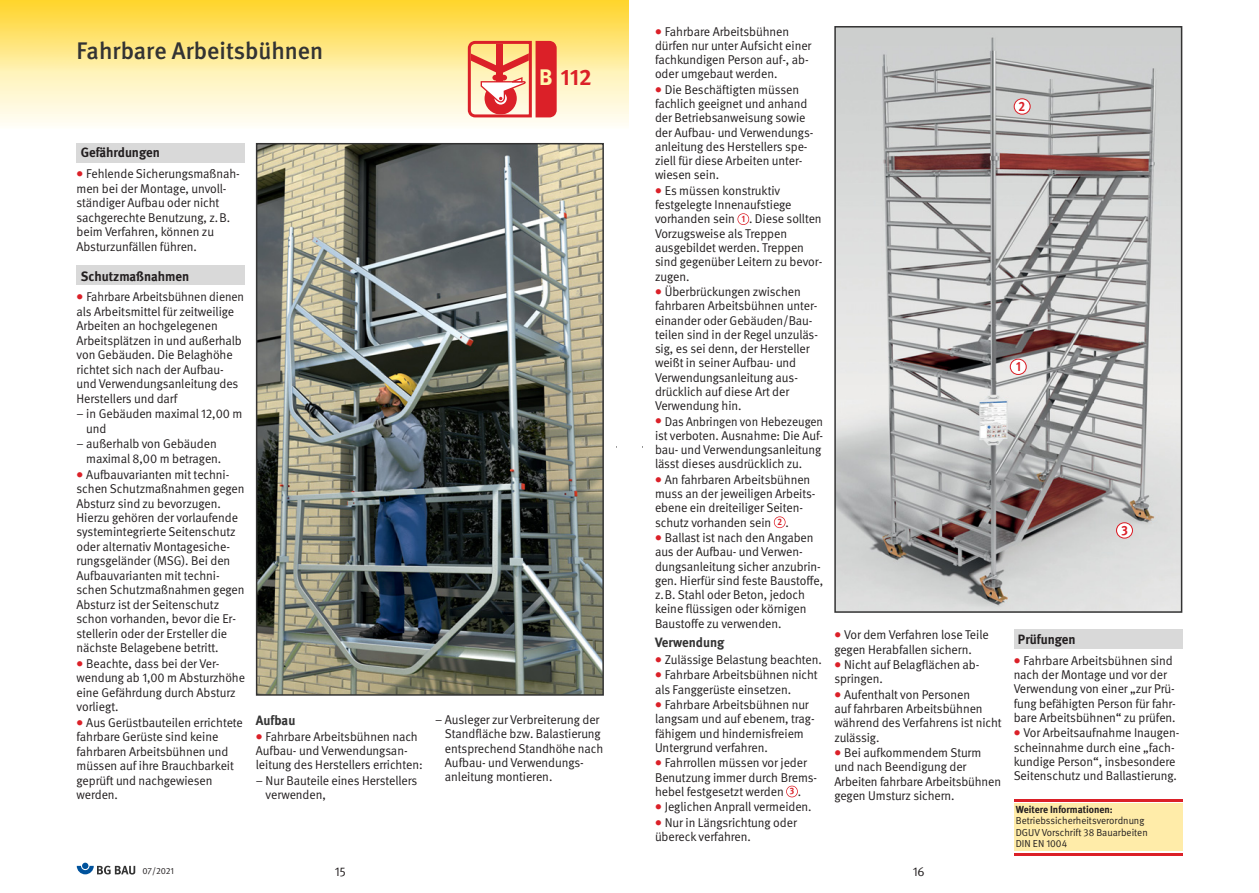
<style>
.page{position:relative;width:1259px;height:893px;background:#fff}
.page>*{position:absolute;margin:0;border:0;box-sizing:border-box;transform-origin:0 0}
.t1{font:500 24px "DGUV Meta";color:#333}
.t2{font:700 22.5px "DGUV Meta";color:#db2028}
.t3{font:700 13.5px "DGUV Meta";color:#231f20}
.t4{font:700 13.5px "DGUV Meta";color:#333}
.t5{font:700 13.5px "DGUV Meta";color:#db2028;scale:.9 1}
.t6{font:12.75px/14.2px "DGUV Meta";letter-spacing:-.005em;color:#231f20}
.t7{font:12.75px/14.4px "DGUV Meta";letter-spacing:-.005em;color:#231f20;scale:.94 1}
.t8{font:10.2px/11.2px "DGUV Meta";color:#231f20}
.t9{font:700 10.2px "DGUV Meta";color:#231f20}
.t10{font:700 9.3px "DGUV Meta";color:#db2028;scale:.9 1}
.t11{font:9px "DGUV Meta";letter-spacing:-.005em;color:#231f20}
.s1{color:#fff9ae}
</style>
<div class="page">
<div style="left:1013px;top:803px;width:169px;height:48px;background:#ffeca9"></div>
<hr style="left:1013px;top:799px;width:169px;height:2px;background:#db2028">
<hr style="left:1013px;top:853px;width:169px;height:2px;background:#db2028">
<div style="left:1013px;top:630px;width:169px;height:19px;background:#d9d9d9"></div>
<svg style="left:774px;top:516px;width:11px;height:12px"></svg>
<div style="left:774px;top:517px;width:11px;height:10px;background:#fff;border-radius:50%"></div>
<svg style="left:737px;top:213px;width:12px;height:12px"></svg>
<div style="left:738px;top:214px;width:10px;height:10px;background:#fff;border-radius:50%"></div>
<div style="left:786px;top:786px;width:12px;height:11px;background:#e2555b;border-radius:50%"></div>
<div style="left:787px;top:786px;width:10px;height:11px;background:#fff;border-radius:50%"></div>
<img style="left:837px;top:29px;width:342px;height:581px">
<div style="left:834px;top:26px;width:348px;height:587px;border:2px solid #333"></div>
<svg style="left:1013px;top:98px;width:17px;height:17px"></svg>
<div style="left:1014px;top:99px;width:15px;height:15px;background:#fff;border-radius:50%"></div>
<svg style="left:1009px;top:359px;width:17px;height:16px"></svg>
<div style="left:1011px;top:360px;width:14px;height:14px;background:#fff;border-radius:50%"></div>
<svg style="left:1116px;top:522px;width:17px;height:17px"></svg>
<div style="left:1117px;top:523px;width:15px;height:15px;background:#fff;border-radius:50%"></div>
<svg style="left:0;top:73px;width:629px;height:52px;background:#fef7d7"></svg>
<img style="left:0;top:0;width:629px;height:73px">
<div style="left:77px;top:143px;width:168px;height:19px;background:#d9d9d9"></div>
<div style="left:77px;top:265px;width:168px;height:19px;background:#d9d9d9"></div>
<img style="left:259px;top:146px;width:342px;height:547px">
<div style="left:256px;top:143px;width:348px;height:553px;border:2px solid #333"></div>
<svg style="left:468px;top:41px;width:59px;height:76px;background:#f09e83"></svg>
<svg style="left:535px;top:41px;width:22px;height:76px;background:#dc2a2f"></svg>
<svg style="left:77px;top:863px;width:58px;height:11px"></svg>
<h1 class="t1" style="left:77px;top:41px;width:248px">Fahrbare Arbeitsbühnen</h1>
<h2 class="t2" style="left:539px;top:68px;width:54px"><span class="s1">B</span> 112</h2>
<p class="t3" style="left:81px;top:147px;width:81px">Gefährdungen</p>
<p class="t6" style="left:77px;top:168px;width:165px;text-indent:10px">Fehlende Sicherungsmaßnah&shy;men bei der Montage, unvoll&shy;ständiger Aufbau oder nicht sachgerechte Benutzung, z.B. beim Verfahren, können zu<br>Absturzunfällen führen.</p>
<p class="t3" style="left:81px;top:270px;width:110px">Schutzmaßnahmen</p>
<p class="t7" style="left:77px;top:291px;width:180px;text-indent:10px">Fahrbare Arbeitsbühnen dienen als Arbeitsmittel für zeitweilige<br>Arbeiten an hochgelegenen<br>Arbeitsplätzen in und außerhalb von Gebäuden. Die Belaghöhe richtet sich nach der Aufbau&shy;und Verwendungsanleitung des<br>Herstellers und darf</p>
<p class="t6" style="left:86px;top:408px;width:158px;text-indent:-10px">– in Gebäuden maximal 12,00 m und</p>
<p class="t6" style="left:86px;top:438px;width:137px;text-indent:-10px">– außerhalb von Gebäuden maximal 8,00 m betragen.</p>
<p class="t6" style="left:77px;top:468px;width:170px;text-indent:10px">Aufbauvarianten mit techni&shy;schen Schutzmaßnahmen gegen<br>Absturz sind zu bevorzugen.<br>Hierzu gehören der vorlaufende systemintegrierte Seitenschutz oder alternativ Montagesiche&shy;rungsgeländer (MSG). Bei den<br>Aufbauvarianten mit techni&shy;schen Schutzmaßnahmen gegen<br>Absturz ist der Seitenschutz schon vorhanden, bevor die Er&shy;stellerin oder der Ersteller die nächste Belagebene betritt.</p>
<p class="t6" style="left:77px;top:657px;width:170px;text-indent:10px">Beachte, dass bei der Ver - wendung ab 1,00 m Absturzhöhe eine Gefährdung durch Absturz vorliegt.</p>
<p class="t6" style="left:77px;top:716px;width:168px;text-indent:10px">Aus Gerüstbauteilen errichtete fahrbare Gerüste sind keine fahrbaren Arbeitsbühnen und müssen auf ihre Brauchbarkeit geprüft und nachgewiesen werden.</p>
<p class="t4" style="left:256px;top:715px;width:41px">Aufbau</p>
<p class="t6" style="left:256px;top:730px;width:168px;text-indent:10px">Fahrbare Arbeitsbühnen nach<br>Aufbau- und Verwendungsan - leitung des Herstellers errichten:</p>
<p class="t6" style="left:266px;top:774px;width:153px;text-indent:-10px">– Nur Bauteile eines Herstellers verwenden,</p>
<p class="t6" style="left:445px;top:713px;width:160px;text-indent:-10px">– Ausleger zur Verbreiterung der<br>Standfläche bzw. Balastierung entsprechend Standhöhe nach<br>Aufbau- und Verwendungs - anleitung montieren.</p>
<p class="t6" style="left:655px;top:25px;width:158px;text-indent:10px">Fahrbare Arbeitsbühnen dürfen nur unter Aufsicht einer fachkundigen Person auf-, ab&shy;oder umgebaut werden.</p>
<p class="t6" style="left:655px;top:83px;width:160px;text-indent:10px">Die Beschäftigten müssen fachlich geeignet und anhand der Betriebsanweisung sowie der Aufbau- und Verwendungs&shy;anleitung des Herstellers spe&shy;ziell für diese Arbeiten unter - wiesen sein.</p>
<p class="t6" style="left:655px;top:184px;width:169px;text-indent:10px">Es müssen konstruktiv<br>fest gelegte Innenaufstiege<br>vor handen sein . Diese sollten<br>Vorzugsweise als Treppen ausgebildet werden. Treppen sind gegenüber Leitern zu bevor&shy;zugen.</p>
<p class="t6" style="left:655px;top:285px;width:164px;text-indent:10px">Überbrückungen zwischen fahrbaren Arbeitsbühnen unter&shy;einander oder Gebäuden/Bau&shy;teilen sind in der Regel unzuläs&shy;sig, es sei denn, der Hersteller weißt in seiner Aufbau- und<br>Verwendungsanleitung aus&shy;drücklich auf diese Art der<br>Verwendung hin.</p>
<p class="t7" style="left:655px;top:415px;width:180px;text-indent:10px">Das Anbringen von Hebezeugen ist verboten. Ausnahme: Die Auf&shy;bau- und Verwendungsanleitung lässt dieses ausdrücklich zu.</p>
<p class="t6" style="left:655px;top:473px;width:162px;text-indent:10px">An fahrbaren Arbeitsbühnen muss an der jeweiligen Arbeits&shy;ebene ein dreiteiliger Seiten&shy;schutz vorhanden sein .</p>
<p class="t6" style="left:655px;top:532px;width:170px;text-indent:10px">Ballast ist nach den Angaben aus der Aufbau- und Verwen&shy;dungsanleitung sicher anzubrin&shy;gen. Hierfür sind feste Baustoffe, z.B. Stahl oder Beton, jedoch keine flüssigen oder körnigen<br>Baustoffe zu verwenden.</p>
<p class="t4" style="left:655px;top:637px;width:71px">Verwendung</p>
<p class="t6" style="left:665px;top:653px;width:159px;line-height:15.5px">Zulässige Belastung beachten.<br>Fahrbare Arbeitsbühnen nicht</p>
<p class="t6" style="left:665px;top:682px;width:146px;line-height:15.6px;text-indent:-10px">als Fanggerüste einsetzen.<br>Fahrbare Arbeitsbühnen nur</p>
<p class="t6" style="left:655px;top:713px;width:161px">langsam und auf ebenem, trag&shy;fähigem und hindernisfreiem<br>Untergrund verfahren.</p>
<p class="t6" style="left:655px;top:757px;width:164px;text-indent:10px">Fahrrollen müssen vor jeder<br>Benutzung immer durch Brems&shy;hebel fest gesetzt werden .</p>
<p class="t6" style="left:665px;top:800px;width:148px;line-height:15.5px">Jeglichen Anprall vermeiden.<br>Nur in Längsrichtung oder</p>
<p class="t6" style="left:655px;top:831px;width:97px">übereck verfahren.</p>
<p class="t10" style="left:742px;top:215px;width:5px">1</p>
<p class="t10" style="left:777px;top:518px;width:7px">2</p>
<p class="t10" style="left:790px;top:787px;width:6px">3</p>
<p class="t6" style="left:834px;top:629px;width:156px;text-indent:10px">Vor dem Verfahren lose Teile gegen Herabfallen sichern.</p>
<p class="t6" style="left:834px;top:659px;width:147px;text-indent:10px">Nicht auf Belagflächen ab&shy;springen.</p>
<p class="t6" style="left:834px;top:688px;width:169px;text-indent:10px">Aufenthalt von Personen<br>auf fahrbaren Arbeitsbühnen während des Verfahrens ist nicht zulässig.</p>
<p class="t6" style="left:834px;top:747px;width:168px;text-indent:10px">Bei aufkommendem Sturm und nach Beendigung der<br>Arbeiten fahrbare Arbeitsbühnen gegen Umsturz sichern.</p>
<p class="t11" style="left:142px;top:867px;width:33px">07/2021</p>
<p class="t6" style="left:335px;top:865px;width:12px">15</p>
<p class="t6" style="left:912px;top:865px;width:14px">16</p>
<p class="t5" style="left:1018px;top:101px;width:9px">2</p>
<p class="t5" style="left:1016px;top:361px;width:7px">1</p>
<p class="t5" style="left:1121px;top:525px;width:9px">3</p>
<p class="t3" style="left:1018px;top:634px;width:59px">Prüfungen</p>
<p class="t6" style="left:1013px;top:654px;width:164px;text-indent:10px">Fahrbare Arbeitsbühnen sind nach der Montage und vor der<br>Verwendung von einer „zur Prü&shy;fung befähigten Person für fahr&shy;bare Arbeitsbühnen“ zu prüfen.</p>
<p class="t6" style="left:1013px;top:727px;width:167px;text-indent:10px">Vor Arbeitsaufnahme Inaugen&shy;scheinnahme durch eine „fach&shy;kundige Person“, insbesondere<br>Seitenschutz und Ballastierung.</p>
<p class="t9" style="left:1015px;top:805px;width:98px">Weitere Informationen:</p>
<p class="t8" style="left:1015px;top:816px;width:133px">Betriebssicherheitsverordnung<br>DGUV Vorschrift 38 Bauarbeiten<br>DIN EN 1004</p>
</div>
